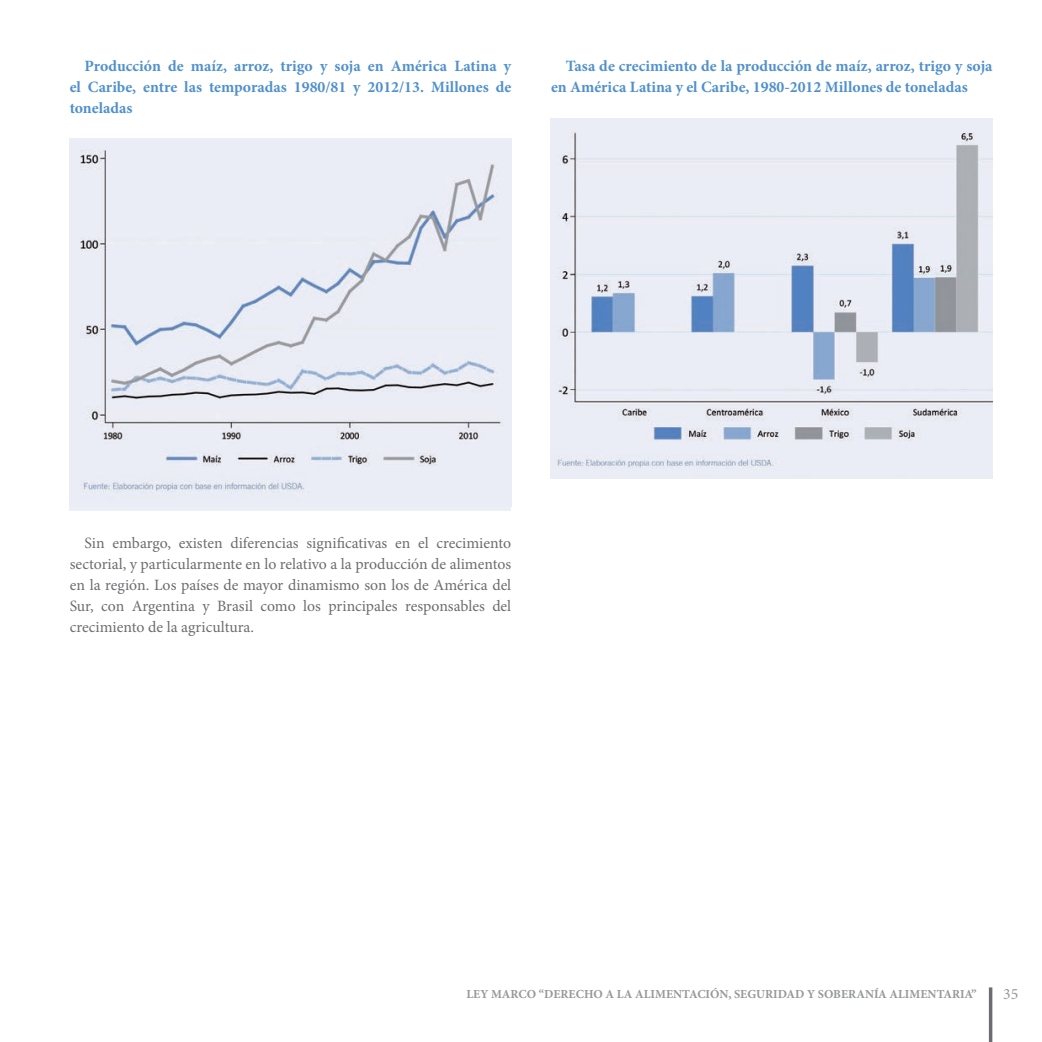
<style>
.page{position:relative;width:1042px;height:1042px;background:#fff}
.page>*{position:absolute;margin:0;border:0;box-sizing:border-box;transform-origin:0 0}
.t1{font:15.75px/21px "Minion Pro";color:#6c6d70;text-align:justify}
.Destacado{font:700 15.75px/21px "Minion Pro";color:#5090cc;text-align:justify}
.t2{font:15.75px "Minion Pro";color:#95979a}
.t3{font:700 12.25px "Minion Pro";color:#95979a}
</style>
<div class="page">
<hr style="left:989px;top:987px;width:3px;height:55px;background:#6c6d70">
<img style="left:69px;top:138px;width:442px;height:368px">
<img style="left:551px;top:119px;width:441px;height:359px">
<p class="Destacado" style="left:70px;top:55px;width:443px;text-indent:15px">Producción de maíz, arroz, trigo y soja en América Latina y el Caribe, entre las temporadas 1980/81 y 2012/13. Millones de toneladas</p>
<p class="Destacado" style="left:551px;top:55px;width:443px;text-indent:15px">Tasa de crecimiento de la producción de maíz, arroz, trigo y soja en América Latina y el Caribe, 1980-2012 Millones de toneladas</p>
<p class="t1" style="left:70px;top:532px;width:443px;text-indent:15px">Sin embargo, existen diferencias significativas en el crecimiento sectorial, y particularmente en lo relativo a la producción de alimentos en la región. Los países de mayor dinamismo son los de América del Sur, con Argentina y Brasil como los principales responsables del crecimiento de la agricultura.</p>
<p class="t3" style="left:466px;top:985px;width:511px">LEY MARCO “DERECHO A LA ALIMENTACIÓN, SEGURIDAD Y SOBERANÍA ALIMENTARIA”</p>
<p class="t2" style="left:1003px;top:983px;width:17px">35</p>
</div>
